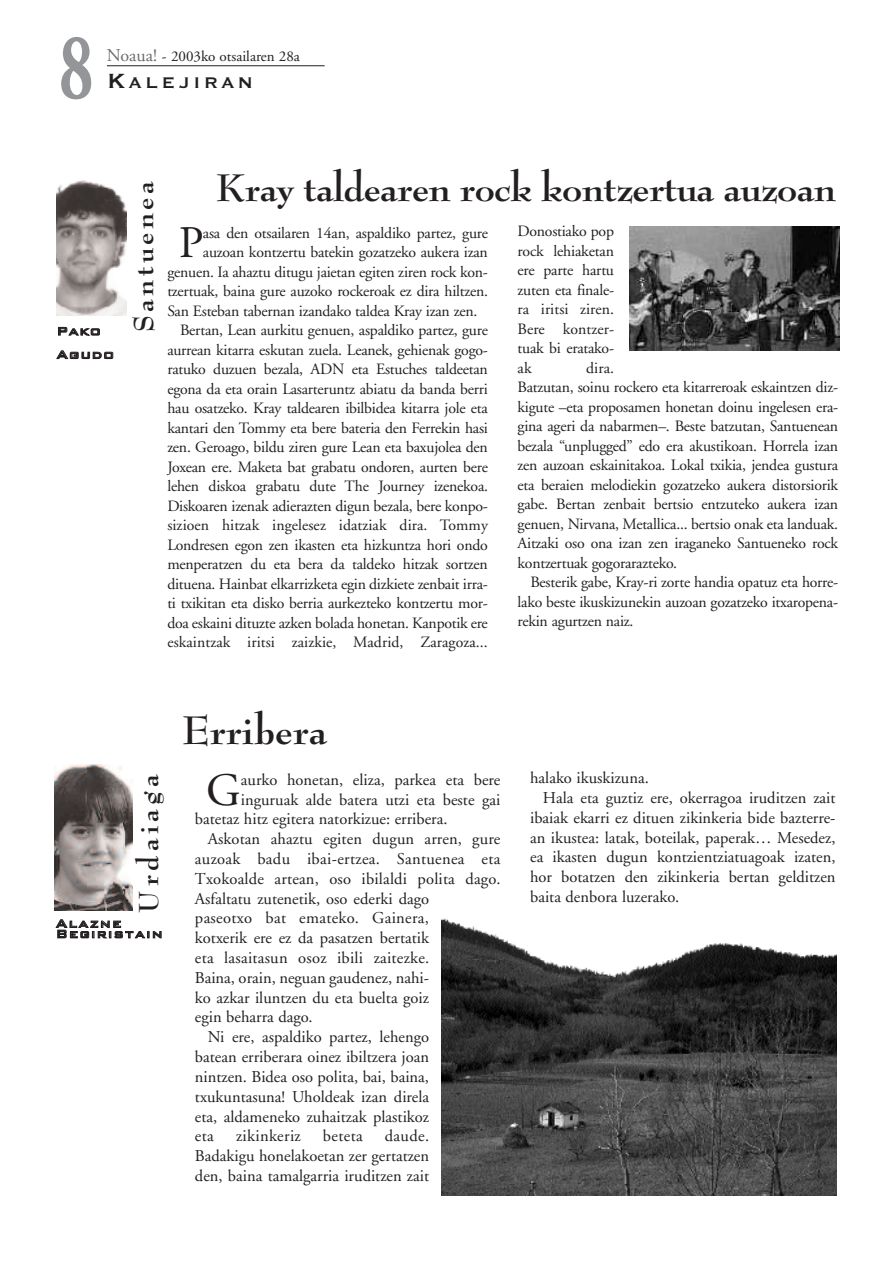
<style>
.page{position:relative;width:893px;height:1263px;background:#fff}
.page>*{position:absolute;margin:0;border:0;box-sizing:border-box;transform-origin:0 0}
.t1{font:700 95.55px "Adobe Garamond";color:#939598;scale:.7 1}
.t2{font:46.35px "Adobe Garamond";color:#231f20}
.t3{font:45.15px "Adobe Garamond";color:#231f20}
.t4{font:700 43.5px "Bernhard Modern";color:#231f20}
.t5{font:700 42px "Bernhard Modern";letter-spacing:-.015em;color:#231f20}
.t6{font:700 30px "Bernhard Modern";letter-spacing:.115em;color:#231f20}
.t7{font:700 30px "Bernhard Modern";letter-spacing:.145em;color:#231f20}
.t8{font:700 20.25px "Copperplate Gothic BT";letter-spacing:.17em;color:#231f20}
.t9{font:16.5px/19.8px "Adobe Garamond";color:#231f20;text-align:justify}
.t10{font:16.5px "Adobe Garamond";letter-spacing:.02em;color:#231f20}
.t11{font:15.75px/19.5px "Adobe Garamond";letter-spacing:-.015em;color:#231f20;text-align:justify}
.t12{font:15.75px "Adobe Garamond";letter-spacing:.005em;color:#231f20}
.t13{font:500 15px/23.4px "Bank Gothic BT";letter-spacing:.085em;color:#231f20}
.t14{font:15px "Adobe Garamond";color:#231f20}
.s1{font-size:18px;color:#6c6d70}
.s2{font-size:27px}
</style>
<div class="page">
<img style="left:57px;top:180px;width:69px;height:136px">
<img style="left:54px;top:764px;width:79px;height:147px">
<hr style="left:107px;top:65px;width:218px;height:1px;background:#231f20">
<img style="left:441px;top:918px;width:396px;height:277px">
<img style="left:629px;top:227px;width:210px;height:124px">
<h1 class="t1" style="left:59px;top:30px;width:51px">8</h1>
<p class="t14" style="left:107px;top:50px;width:194px"><span class="s1">Noaua!</span> - 2003ko otsailaren 28a</p>
<p class="t8" style="left:107px;top:69px;width:148px"><span class="s2">K</span>ALEJIRAN</p>
<p class="t13" style="left:56px;top:318px;width:59px">Pako<br>Agudo</p>
<h3 class="t6" style="left:130px;top:332px;width:152px;rotate:-90deg">Santuenea</h3>
<h3 class="t5" style="left:216px;top:168px;width:622px">Kray taldearen rock kontzertua auzoan</h3>
<h3 class="t3" style="left:179px;top:225px;width:26px">P</h3>
<p class="t11" style="left:203px;top:224px;width:286px">asa den otsailaren 14an, aspaldiko partez, gure</p>
<p class="t11" style="left:203px;top:244px;width:286px">auzoan kontzertu batekin gozatzeko aukera izan</p>
<p class="t11" style="left:167px;top:263px;width:322px">genuen. Ia ahaztu ditugu jaietan egiten ziren rock kon-</p>
<p class="t11" style="left:167px;top:283px;width:322px">tzertuak, baina gure auzoko rockeroak ez dira hiltzen.</p>
<p class="t11" style="left:167px;top:302px;width:311px">San Esteban tabernan izandako taldea Kray izan zen.</p>
<p class="t11" style="left:180px;top:322px;width:309px">Bertan, Lean aurkitu genuen, aspaldiko partez, gure</p>
<p class="t11" style="left:167px;top:341px;width:322px">aurrean kitarra eskutan zuela. Leanek, gehienak gogo-</p>
<p class="t11" style="left:167px;top:361px;width:322px">ratuko duzuen bezala, ADN eta Estuches taldeetan</p>
<p class="t11" style="left:167px;top:380px;width:322px">egona da eta orain Lasarteruntz abiatu da banda berri</p>
<p class="t11" style="left:167px;top:400px;width:322px">hau osatzeko. Kray taldearen ibilbidea kitarra jole eta</p>
<p class="t11" style="left:167px;top:419px;width:322px">kantari den Tommy eta bere bateria den Ferrekin hasi</p>
<p class="t11" style="left:167px;top:439px;width:322px">zen. Geroago, bildu ziren gure Lean eta baxujolea den</p>
<p class="t11" style="left:167px;top:458px;width:322px">Joxean ere. Maketa bat grabatu ondoren, aurten bere</p>
<p class="t11" style="left:167px;top:478px;width:322px">lehen diskoa grabatu dute The Journey izenekoa.</p>
<p class="t11" style="left:167px;top:497px;width:322px">Diskoaren izenak adierazten digun bezala, bere konpo-</p>
<p class="t12" style="left:167px;top:519px;width:322px">sizioen hitzak ingelesez idatziak dira. Tommy</p>
<p class="t11" style="left:167px;top:536px;width:322px">Londresen egon zen ikasten eta hizkuntza hori ondo</p>
<p class="t11" style="left:167px;top:556px;width:322px">menperatzen du eta bera da taldeko hitzak sortzen</p>
<p class="t11" style="left:167px;top:575px;width:322px">dituena. Hainbat elkarrizketa egin dizkiete zenbait irra-</p>
<p class="t11" style="left:167px;top:595px;width:322px">ti txikitan eta disko berria aurkezteko kontzertu mor-</p>
<p class="t11" style="left:167px;top:614px;width:322px">doa eskaini dituzte azken bolada honetan. Kanpotik ere</p>
<p class="t12" style="left:167px;top:636px;width:322px">eskaintzak iritsi zaizkie, Madrid, Zaragoza...</p>
<p class="t11" style="left:518px;top:223px;width:98px">Donostiako pop rock lehiaketan ere parte hartu zuten eta finale&shy;ra iritsi ziren.<br>Bere kontzer&shy;tuak bi eratako&shy;ak</p>
<p class="t11" style="left:518px;top:359px;width:322px;text-align:left;text-indent:69px">dira.<br>Batzutan, soinu rockero eta kitarreroak eskaintzen diz&shy;kigute –eta proposamen honetan doinu ingelesen era&shy;gina ageri da nabarmen–. Beste batzutan, Santuenean bezala “unplugged” edo era akustikoan. Horrela izan zen auzoan eskainitakoa. Lokal txikia, jendea gustura eta beraien melodiekin gozatzeko aukera distorsiorik gabe. Bertan zenbait bertsio entzuteko aukera izan genuen, Nirvana, Metallica... bertsio onak eta landuak.<br>Aitzaki oso ona izan zen iraganeko Santueneko rock kontzertuak gogorarazteko.</p>
<p class="t11" style="left:518px;top:574px;width:322px;text-indent:13px">Besterik gabe, Kray-ri zorte handia opatuz eta horre&shy;lako beste ikuskizunekin auzoan gozatzeko itxaropena&shy;rekin agurtzen naiz.</p>
<h3 class="t4" style="left:182px;top:710px;width:146px">Erribera</h3>
<h3 class="t7" style="left:135px;top:913px;width:140px;rotate:-90deg">Urdaiaga</h3>
<p class="t13" style="left:56px;top:911px;width:67px">Alazne</p>
<p class="t13" style="left:56px;top:921px;width:108px">Begiristain</p>
<h2 class="t2" style="left:206px;top:771px;width:36px">G</h2>
<p class="t9" style="left:241px;top:771px;width:261px">aurko honetan, eliza, parkea eta bere</p>
<p class="t9" style="left:241px;top:791px;width:261px">inguruak alde batera utzi eta beste gai</p>
<p class="t9" style="left:195px;top:811px;width:254px">batetaz hitz egitera natorkizue: erribera.</p>
<p class="t9" style="left:208px;top:830px;width:294px">Askotan ahaztu egiten dugun arren, gure</p>
<p class="t10" style="left:195px;top:852px;width:307px">auzoak badu ibai-ertzea. Santuenea eta</p>
<p class="t9" style="left:195px;top:870px;width:307px">Txokoalde artean, oso ibilaldi polita dago.</p>
<p class="t9" style="left:195px;top:890px;width:236px">Asfaltatu zutenetik, oso ederki dago</p>
<p class="t10" style="left:195px;top:912px;width:236px">paseotxo bat emateko. Gainera,</p>
<p class="t9" style="left:195px;top:929px;width:236px">kotxerik ere ez da pasatzen bertatik</p>
<p class="t9" style="left:195px;top:949px;width:236px">eta lasaitasun osoz ibili zaitezke.</p>
<p class="t9" style="left:195px;top:969px;width:236px">Baina, orain, neguan gaudenez, nahi-</p>
<p class="t9" style="left:195px;top:989px;width:236px">ko azkar iluntzen du eta buelta goiz</p>
<p class="t9" style="left:195px;top:1009px;width:119px">egin beharra dago.</p>
<p class="t9" style="left:208px;top:1028px;width:223px">Ni ere, aspaldiko partez, lehengo</p>
<p class="t9" style="left:195px;top:1048px;width:236px">batean erriberara oinez ibiltzera joan</p>
<p class="t9" style="left:195px;top:1068px;width:236px">nintzen. Bidea oso polita, bai, baina,</p>
<p class="t9" style="left:195px;top:1088px;width:236px">txukuntasuna! Uholdeak izan direla</p>
<p class="t9" style="left:195px;top:1108px;width:236px">eta, aldameneko zuhaitzak plastikoz</p>
<p class="t9" style="left:195px;top:1127px;width:20px">eta</p>
<p class="t10" style="left:236px;top:1129px;width:66px">zikinkeriz</p>
<p class="t9" style="left:323px;top:1127px;width:41px">beteta</p>
<p class="t9" style="left:195px;top:1127px;width:236px;text-indent:190px">daude.<br>Badakigu honelakoetan zer gertatzen den, baina tamalgarria iruditzen zait</p>
<p class="t9" style="left:530px;top:769px;width:120px">halako ikuskizuna.</p>
<p class="t9" style="left:543px;top:789px;width:294px">Hala eta guztiz ere, okerragoa iruditzen zait</p>
<p class="t9" style="left:530px;top:809px;width:307px">ibaiak ekarri ez dituen zikinkeria bide bazterre-</p>
<p class="t9" style="left:530px;top:829px;width:307px">an ikustea: latak, boteilak, paperak… Mesedez,</p>
<p class="t9" style="left:530px;top:849px;width:307px">ea ikasten dugun kontzientziatuagoak izaten,</p>
<p class="t9" style="left:530px;top:868px;width:307px">hor botatzen den zikinkeria bertan gelditzen</p>
<p class="t9" style="left:530px;top:888px;width:151px">baita denbora luzerako.</p>
</div>
